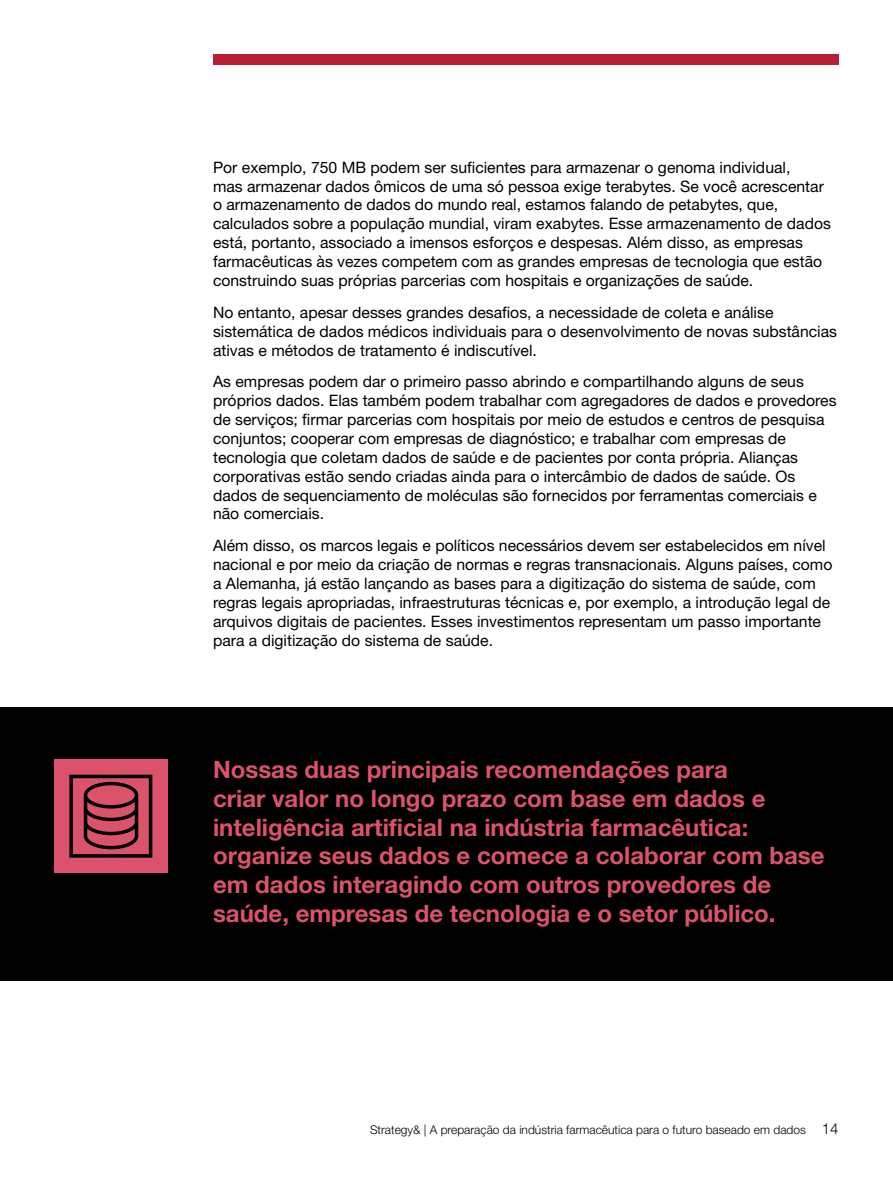
<style>
.page{position:relative;width:893px;height:1188px;background:#fff}
.page>*{position:absolute;margin:0;border:0;box-sizing:border-box;transform-origin:0 0}
.t1{font:700 24px/28.8px "Helvetica Neue";color:#db536a}
.t2{font:15.75px/18.9px "Helvetica Neue";color:#000}
.t3{font:300 12px "Helvetica Neue";color:#000}
.s1{font-size:15px}
</style>
<div class="page">
<div style="left:0;top:707px;width:893px;height:273px;background:#000"></div>
<div style="left:54px;top:759px;width:113px;height:114px;background:#db536a"></div>
<svg style="left:69px;top:775px;width:83px;height:83px"></svg>
<div style="left:213px;top:54px;width:626px;height:11px;background:#b82133"></div>
<p class="t2" style="left:213px;top:157px;width:619px">Por exemplo, 750 MB podem ser suficientes para armazenar o genoma individual,<br>mas armazenar dados ômicos de uma só pessoa exige terabytes. Se você acrescentar o armazenamento de dados do mundo real, estamos falando de petabytes, que, calculados sobre a população mundial, viram exabytes. Esse armazenamento de dados está, portanto, associado a imensos esforços e despesas. Além disso, as empresas farmacêuticas às vezes competem com as grandes empresas de tecnologia que estão construindo suas próprias parcerias com hospitais e organizações de saúde.</p>
<p class="t2" style="left:213px;top:302px;width:626px">No entanto, apesar desses grandes desafios, a necessidade de coleta e análise sistemática de dados médicos individuais para o desenvolvimento de novas substâncias ativas e métodos de tratamento é indiscutível.</p>
<p class="t2" style="left:213px;top:372px;width:625px">As empresas podem dar o primeiro passo abrindo e compartilhando alguns de seus próprios dados. Elas também podem trabalhar com agregadores de dados e provedores de serviços; firmar parcerias com hospitais por meio de estudos e centros de pesquisa conjuntos; cooperar com empresas de diagnóstico; e trabalhar com empresas de tecnologia que coletam dados de saúde e de pacientes por conta própria. Alianças corporativas estão sendo criadas ainda para o intercâmbio de dados de saúde. Os dados de sequenciamento de moléculas são fornecidos por ferramentas comerciais e não comerciais.</p>
<p class="t2" style="left:213px;top:536px;width:621px">Além disso, os marcos legais e políticos necessários devem ser estabelecidos em nível nacional e por meio da criação de normas e regras transnacionais. Alguns países, como a Alemanha, já estão lançando as bases para a digitização do sistema de saúde, com regras legais apropriadas, infraestruturas técnicas e, por exemplo, a introdução legal de arquivos digitais de pacientes. Esses investimentos representam um passo importante para a digitização do sistema de saúde.</p>
<p class="t1" style="left:213px;top:755px;width:613px">Nossas duas principais recomendações para<br>criar valor no longo prazo com base em dados e inteligência artificial na indústria farmacêutica: organize seus dados e comece a colaborar com base em dados interagindo com outros provedores de saúde, empresas de tecnologia e o setor público.</p>
<p class="t3" style="left:370px;top:1122px;width:470px">Strategy&amp; | A preparação da indústria farmacêutica para o futuro baseado em dados <span class="s1">14</span></p>
</div>
